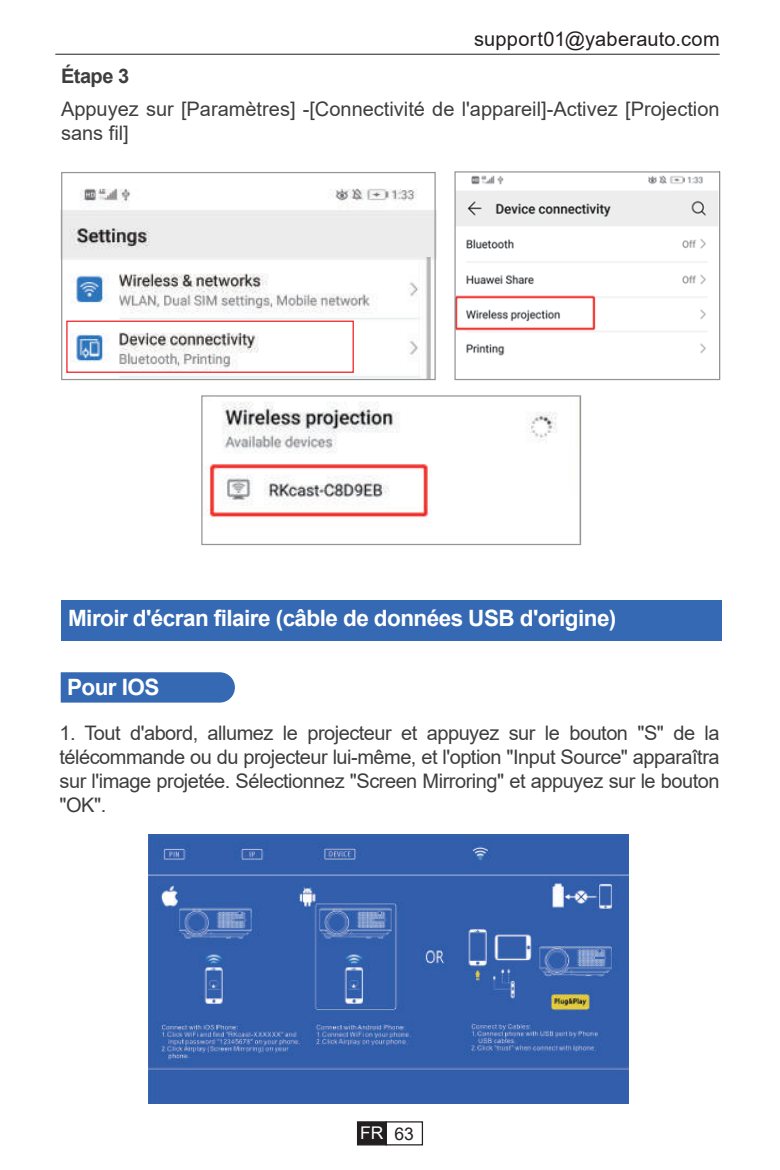
<style>
.page{position:relative;width:780px;height:1170px;background:#fff}
.page>*{position:absolute;margin:0;border:0;box-sizing:border-box;transform-origin:0 0}
.t1{font:700 22.5px "Arial";letter-spacing:-.025em;color:#fff}
.t2{font:20px/24px "Arial";color:#3e3e3f}
.t3{font:20px "Arial";letter-spacing:.015em;color:#231f20}
.t4{font:700 20px "Arial";letter-spacing:-.025em;color:#3e3e3f}
.t5{font:17.5px "Arial";color:#fff}
.s1{color:#231f20}
</style>
<div class="page">
<div style="left:61px;top:600px;width:660px;height:40px;background:#3569b3"></div>
<div style="left:62px;top:672px;width:173px;height:30px;background:#3569b3"></div>
<img style="left:203px;top:401px;width:354px;height:117px">
<img style="left:63px;top:179px;width:373px;height:78px">
<img style="left:63px;top:257px;width:373px;height:122px">
<div style="left:66px;top:320px;width:288px;height:53px;border:1px solid #ee1d23"></div>
<div style="left:61px;top:172px;width:374px;height:208px;border:1px solid #939598"></div>
<img style="left:456px;top:175px;width:262px;height:181px">
<div style="left:454px;top:171px;width:266px;height:209px;border:1px solid #939598"></div>
<div style="left:201px;top:395px;width:380px;height:150px;border:1px solid #939598"></div>
<img style="left:149px;top:834px;width:479px;height:268px">
<hr style="left:55px;top:54px;width:664px;height:1px;background:#231f20">
<div style="left:357px;top:1121px;width:30px;height:24px;background:#231f20;border:1px solid #231f20"></div>
<div style="left:385px;top:1121px;width:38px;height:24px;border:1px solid #231f20"></div>
<p class="t4" style="left:61px;top:61px;width:70px">Étape 3</p>
<p class="t3" style="left:473px;top:25px;width:229px">Support@yabertech.com</p>
<p class="t3" style="left:492px;top:25px;width:229px">Support@yabertech.com</p>
<p class="t3" style="left:474px;top:25px;width:93px">support01</p>
<p class="t3" style="left:636px;top:25px;width:41px">auto</p>
<p class="t2" style="left:61px;top:97px;width:660px">Appuyez sur [Paramètres] -[Connectivité de l'appareil]-Activez [Projection sans fil]</p>
<p class="t1" style="left:68px;top:602px;width:549px">Miroir d'écran filaire (câble de données USB d'origine)</p>
<p class="t1" style="left:67px;top:671px;width:94px">Pour IOS</p>
<p class="t2" style="left:60px;top:721px;width:661px;text-align:justify">1. Tout d'abord, allumez le projecteur et appuyez sur le bouton "S" de la télécommande ou du projecteur lui-même, et l'option "Input Source" apparaîtra sur l'image projetée. Sélectionnez "Screen Mirroring" et appuyez sur le bouton "OK".</p>
<p class="t5" style="left:360px;top:1121px;width:55px">FR <span class="s1">63</span></p>
</div>
